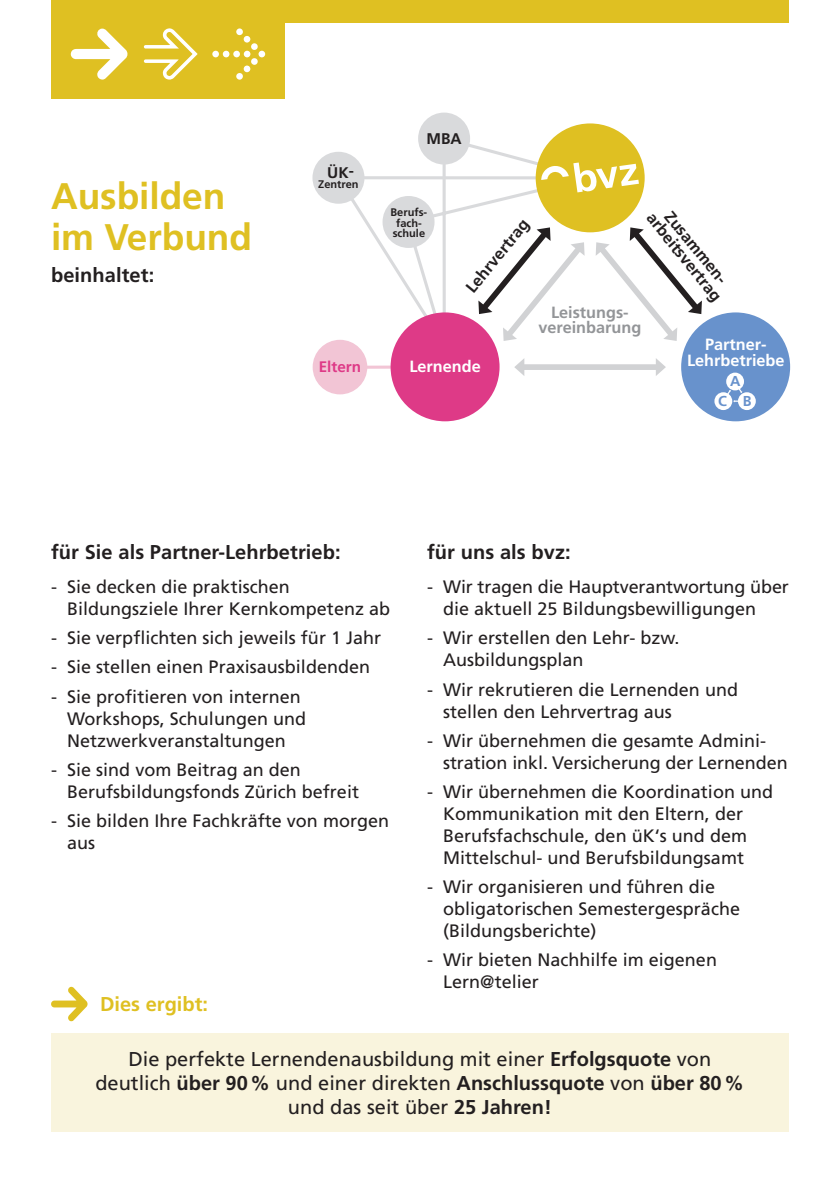
<style>
.page{position:relative;width:840px;height:1191px;background:#fff}
.page>*{position:absolute;margin:0;border:0;box-sizing:border-box;transform-origin:0 0}
.t1{font:700 37px/41px "Frutiger";color:#dfc022}
.t2{font:20px/24px "Frutiger";color:#231f20;text-align:center}
.t3{font:700 20px "Frutiger";letter-spacing:.005em;color:#231f20}
.t4{font:700 20px "Frutiger";color:#dfc022}
.t5{font:18px/22px "Frutiger";color:#231f20}
.t6{font:700 16.2px "Frutiger";color:#231f20}
.t7{font:700 16.2px/16.2px "Frutiger";color:#fff;text-align:center}
.t8{font:700 16.2px/15px "Frutiger";color:#939598;text-align:center}
.t9{font:700 15.4px "Frutiger";color:#231f20}
.t10{font:700 15.2px "Frutiger";color:#de3a87}
.t11{font:700 14.4px/20.2px "Frutiger";color:#6892cc;text-align:center}
.t12{font:700 11px/10.4px "Frutiger";color:#231f20;text-align:center}
.s1{font-weight:700}
</style>
<div class="page">
<div style="left:51px;top:0;width:737px;height:23px;background:#dfc022"></div>
<div style="left:51px;top:21px;width:234px;height:77px;background:#dfc022"></div>
<svg style="left:70px;top:29px;width:58px;height:51px"></svg>
<svg style="left:144px;top:28px;width:54px;height:52px"></svg>
<div style="left:243px;top:36px;width:7px;height:7px;background:#fff;border-radius:50%"></div>
<svg style="left:223px;top:51px;width:6px;height:6px"></svg>
<div style="left:258px;top:51px;width:7px;height:6px;background:#fff;border-radius:50%"></div>
<div style="left:243px;top:51px;width:7px;height:6px;background:#fff;border-radius:50%"></div>
<div style="left:233px;top:51px;width:7px;height:6px;background:#fff;border-radius:50%"></div>
<div style="left:212px;top:51px;width:7px;height:6px;background:#fff;border-radius:50%"></div>
<div style="left:236px;top:28px;width:7px;height:7px;background:#fff;border-radius:50%"></div>
<div style="left:243px;top:65px;width:7px;height:7px;background:#fff;border-radius:50%"></div>
<div style="left:236px;top:73px;width:7px;height:7px;background:#fff;border-radius:50%"></div>
<div style="left:251px;top:43px;width:6px;height:7px;background:#fff;border-radius:50%"></div>
<div style="left:251px;top:58px;width:6px;height:7px;background:#fff;border-radius:50%"></div>
<div style="left:51px;top:1033px;width:737px;height:98px;background:#f9f4dd"></div>
<svg style="left:367px;top:365px;width:23px;height:4px"></svg>
<div style="left:312px;top:340px;width:55px;height:54px;background:#f2c5d5;border-radius:50%"></div>
<svg style="left:334px;top:174px;width:66px;height:173px"></svg>
<div style="left:314px;top:154px;width:48px;height:48px;background:#d9dadc;border-radius:50%"></div>
<div style="left:312px;top:152px;width:52px;height:52px;border:4px solid #d9dadc;border-radius:50%"></div>
<svg style="left:400px;top:143px;width:97px;height:206px"></svg>
<div style="left:680px;top:312px;width:109px;height:109px;background:#6892cc;border-radius:50%"></div>
<div style="left:390px;top:312px;width:109px;height:109px;background:#de3a87;border-radius:50%"></div>
<div style="left:384px;top:198px;width:48px;height:48px;background:#d9dadc;border-radius:50%"></div>
<div style="left:382px;top:196px;width:52px;height:52px;border:4px solid #d9dadc;border-radius:50%"></div>
<div style="left:420px;top:114px;width:48px;height:49px;background:#d9dadc;border-radius:50%"></div>
<div style="left:418px;top:113px;width:52px;height:51px;border:4px solid #d9dadc;border-radius:50%"></div>
<svg style="left:726px;top:388px;width:15px;height:14px"></svg>
<div style="left:737px;top:392px;width:18px;height:18px;background:#fff;border-radius:50%"></div>
<div style="left:714px;top:392px;width:17px;height:18px;background:#fff;border-radius:50%"></div>
<div style="left:725px;top:372px;width:18px;height:18px;background:#fff;border-radius:50%"></div>
<svg style="left:478px;top:123px;width:223px;height:218px"></svg>
<svg style="left:514px;top:358px;width:151px;height:18px"></svg>
<svg style="left:51px;top:986px;width:37px;height:35px"></svg>
<h1 class="t1" style="left:51px;top:176px;width:202px">Ausbilden im Verbund</h1>
<p class="t3" style="left:51px;top:263px;width:105px">beinhaltet:</p>
<p class="t9" style="left:327px;top:163px;width:28px">ÜK-</p>
<p class="t12" style="left:318px;top:179px;width:42px">Zentren</p>
<p class="t10" style="left:318px;top:357px;width:44px">Eltern</p>
<p class="t9" style="left:426px;top:129px;width:37px">MBA</p>
<p class="t12" style="left:390px;top:207px;width:38px">Berufs&shy;fach&shy;schule</p>
<p class="t6" style="left:675px;top:207px;width:93px;rotate:51deg">Zusammen-</p>
<p class="t6" style="left:461px;top:284px;width:91px;rotate:-51deg">Lehrvertrag</p>
<p class="t6" style="left:657px;top:209px;width:110px;rotate:51deg">arbeitsvertrag</p>
<p class="t7" style="left:409px;top:358px;width:73px">Lernende</p>
<p class="t8" style="left:538px;top:305px;width:104px">Leistungs&shy;vereinbarung</p>
<p class="t7" style="left:686px;top:336px;width:99px">Partner-<br>Lehrbetriebe</p>
<p class="t11" style="left:717px;top:371px;width:35px">A<br>C B</p>
<p class="t3" style="left:51px;top:541px;width:291px">für Sie als Partner-Lehrbetrieb:</p>
<p class="t5" style="left:67px;top:576px;width:324px;text-indent:-16px">- Sie decken die praktischen<br>Bildungsziele Ihrer Kernkompetenz ab</p>
<p class="t5" style="left:51px;top:627px;width:331px">- Sie verpflichten sich jeweils für 1 Jahr</p>
<p class="t5" style="left:51px;top:656px;width:320px">- Sie stellen einen Praxisausbildenden</p>
<p class="t5" style="left:67px;top:685px;width:240px;text-indent:-16px">- Sie profitieren von internen<br>Workshops, Schulungen und<br>Netzwerkveranstaltungen</p>
<p class="t5" style="left:67px;top:758px;width:293px;text-indent:-16px">- Sie sind vom Beitrag an den<br>Berufsbildungsfonds Zürich befreit</p>
<p class="t5" style="left:67px;top:809px;width:323px;text-indent:-16px">- Sie bilden Ihre Fachkräfte von morgen aus</p>
<p class="t4" style="left:100px;top:992px;width:110px">Dies ergibt:</p>
<p class="t3" style="left:427px;top:541px;width:145px">für uns als bvz:</p>
<p class="t5" style="left:443px;top:576px;width:347px;text-indent:-16px">- Wir tragen die Hauptverantwortung über die aktuell 25 Bildungsbewilligungen</p>
<p class="t5" style="left:443px;top:627px;width:238px;text-indent:-16px">- Wir erstellen den Lehr- bzw.<br>Ausbildungsplan</p>
<p class="t5" style="left:443px;top:678px;width:296px;text-indent:-16px">- Wir rekrutieren die Lernenden und stellen den Lehrvertrag aus</p>
<p class="t5" style="left:443px;top:729px;width:346px;text-indent:-16px">- Wir übernehmen die gesamte Admini&shy;stration inkl. Versicherung der Lernenden</p>
<p class="t5" style="left:443px;top:780px;width:331px;text-indent:-16px">- Wir übernehmen die Koordination und Kommunikation mit den Eltern, der Berufsfachschule, den üK‘s und dem Mittelschul- und Berufsbildungsamt</p>
<p class="t5" style="left:443px;top:875px;width:298px;text-indent:-16px">- Wir organisieren und führen die obligatorischen Semestergespräche (Bildungsberichte)</p>
<p class="t5" style="left:443px;top:948px;width:275px;text-indent:-16px">- Wir bieten Nachhilfe im eigenen<br>Lern@telier</p>
<p class="t2" style="left:95px;top:1047px;width:650px">Die perfekte Lernendenausbildung mit einer <span class="s1">Erfolgsquote</span> von deutlich <span class="s1">über 90%</span> und einer direkten <span class="s1">Anschlussquote</span> von <span class="s1">über 80% </span>und das seit über <span class="s1">25 Jahren!</span></p>
</div>
